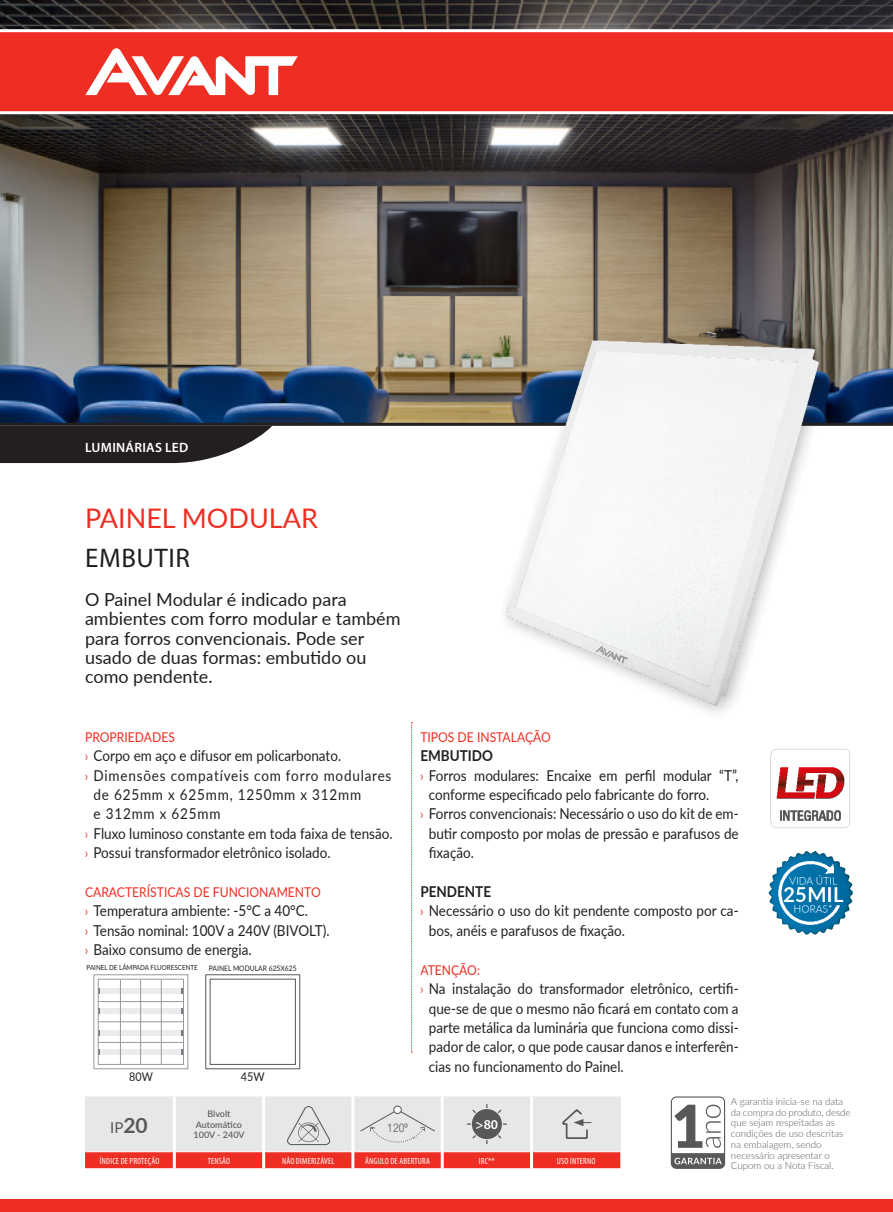
<style>
.page{position:relative;width:893px;height:1212px;background:#fff}
.page>*{position:absolute;margin:0;border:0;box-sizing:border-box;transform-origin:0 0}
.t1{font:27px "Lato";color:#ee2e22}
.t2{font:27px "Myriad Pro";letter-spacing:.02em;color:#231f20}
.text_description{font:18px/19.4px "Lato";color:#231f20}
.t3{font:15px/19.4px "Lato";color:#231f20;scale:.9 1}
.t4{font:15px/19.4px "Lato";letter-spacing:.06em;color:#231f20;scale:.9 1}
.title_description{font:700 15px "Lato";color:#231f20;scale:.9 1}
.t5{font:15px "Lato";color:#57585a}
.title_description-2{font:13.5px "Lato";color:#ee2e22;scale:.9 1}
.t6{font:600 13.5px "Myriad Pro";letter-spacing:.02em;color:#fff}
.bullet_text{font:12px "Lato";color:#231f20;scale:.9 1}
.t7{font:300 condensed 12px "Helvetica Neue LT Std";color:#57585a}
.t8{font:300 9.75px/10.8px "Lato";color:#57585a}
.table_header{font:condensed 9px "Myriad Pro";letter-spacing:.02em;color:#fff}
.t9{font:500 9px "Lato";color:#57585a}
.bullet_text-2{font:7.5px "Lato";color:#231f20;scale:.9 1}
.bullet_text-3{font:7.05px "Lato";color:#231f20;scale:.9 1}
.s1{font-family:"Myriad Pro";font-stretch:condensed;color:#ee2e22}
.s2{font-weight:700;font-size:21px}
</style>
<div class="page">
<img style="left:0;top:0;width:893px;height:423px">
<svg style="left:0;top:426px;width:272px;height:37px;background:#3b3839"></svg>
<hr style="left:0;top:423px;width:893px;height:3px;background:#231f20">
<svg style="left:0;top:28px;width:893px;height:88px;background:#e83e33"></svg>
<div style="left:0;top:1199px;width:893px;height:13px;background:#ee2e22"></div>
<img style="left:768px;top:851px;width:85px;height:84px">
<svg style="left:85px;top:48px;width:213px;height:47px"></svg>
<svg style="left:85px;top:1096px;width:536px;height:73px;background:#e4bcbb"></svg>
<svg style="left:411px;top:722px;width:1px;height:330px"></svg>
<div style="left:496px;top:330px;width:339px;height:391px;background:#231f20;opacity:.3"></div>
<img style="left:506px;top:340px;width:313px;height:366px">
<div style="left:205px;top:974px;width:95px;height:95px;border:1px solid #57585a"></div>
<div style="left:210px;top:978px;width:86px;height:87px;border:1px solid #57585a"></div>
<div style="left:98px;top:1050px;width:86px;height:5px;background:#787a7d"></div>
<div style="left:98px;top:1030px;width:86px;height:5px;background:#787a7d"></div>
<div style="left:98px;top:1008px;width:86px;height:5px;background:#787a7d"></div>
<div style="left:98px;top:989px;width:86px;height:5px;background:#787a7d"></div>
<div style="left:100px;top:1050px;width:81px;height:5px;background:#ececee"></div>
<div style="left:100px;top:1030px;width:81px;height:5px;background:#ececee"></div>
<div style="left:100px;top:1008px;width:81px;height:5px;background:#ececee"></div>
<div style="left:100px;top:988px;width:81px;height:6px;background:#ececee"></div>
<div style="left:93px;top:974px;width:95px;height:95px;border:1px solid #97999c"></div>
<div style="left:98px;top:978px;width:86px;height:87px;border:1px solid #97999c"></div>
<hr style="left:99px;top:1042px;width:84px;height:1px;background:#97999c">
<hr style="left:99px;top:1021px;width:84px;height:1px;background:#97999c">
<hr style="left:99px;top:1001px;width:84px;height:1px;background:#97999c">
<hr style="left:161px;top:980px;width:1px;height:84px;background:#97999c">
<hr style="left:140px;top:980px;width:1px;height:84px;background:#97999c">
<hr style="left:120px;top:980px;width:1px;height:84px;background:#97999c">
<svg style="left:671px;top:1096px;width:54px;height:73px"></svg>
<img style="left:770px;top:749px;width:80px;height:79px">
<p class="t6" style="left:85px;top:439px;width:105px">LUMINÁRIAS LED</p>
<p class="t1" style="left:85px;top:499px;width:234px">PAINEL MODULAR</p>
<p class="t2" style="left:85px;top:541px;width:106px">EMBUTIR</p>
<p class="text_description" style="left:85px;top:589px;width:317px">O Painel Modular é indicado para ambientes com forro modular e também para forros convencionais. Pode ser usado de duas formas: embutido ou como pendente.</p>
<p class="title_description-2" style="left:420px;top:727px;width:147px">TIPOS DE INSTALAÇÃO</p>
<p class="title_description" style="left:420px;top:744px;width:82px">EMBUTIDO</p>
<p class="t3" style="left:429px;top:765px;width:346px;text-indent:-9px"><span class="s1">›</span> Forros modulares: Encaixe em perfil modular “T”, conforme especificado pelo fabricante do forro.</p>
<p class="t3" style="left:429px;top:803px;width:346px;text-align:justify;text-indent:-9px"><span class="s1">›</span> Forros convencionais: Necessário o uso do kit de em&shy;butir composto por molas de pressão e parafusos de fixação.</p>
<p class="title_description" style="left:420px;top:880px;width:80px">PENDENTE</p>
<p class="t3" style="left:429px;top:901px;width:346px;text-indent:-9px"><span class="s1">›</span> Necessário o uso do kit pendente composto por ca&shy;bos, anéis e parafusos de fixação.</p>
<p class="title_description-2" style="left:420px;top:960px;width:68px">ATENÇÃO:</p>
<p class="t3" style="left:429px;top:978px;width:346px;text-align:justify;text-indent:-9px"><span class="s1">›</span> Na instalação do transformador eletrônico, certifi&shy;que-se de que o mesmo não ficará em contato com a parte metálica da luminária que funciona como dissi&shy;pador de calor, o que pode causar danos e interferên&shy;cias no funcionamento do Painel.</p>
<p class="t8" style="left:731px;top:1095px;width:121px">A garantia inicia-se na data da compra do produto, desde que sejam respeitadas as condições de uso descritas na embalagem, sendo necessário apresentar o<br>Cupom ou a Nota Fiscal.</p>
<p class="title_description-2" style="left:85px;top:727px;width:101px">PROPRIEDADES</p>
<p class="t3" style="left:85px;top:745px;width:286px"><span class="s1">›</span> Corpo em aço e difusor em policarbonato.</p>
<p class="t4" style="left:94px;top:765px;width:333px;text-indent:-9px"><span class="s1">›</span> Dimensões compatíveis com forro modulares de 625mm x 625mm, 1250mm x 312mm<br>e 312mm x 625mm</p>
<p class="t3" style="left:85px;top:823px;width:343px"><span class="s1">›</span> Fluxo luminoso constante em toda faixa de tensão.</p>
<p class="t3" style="left:85px;top:842px;width:274px"><span class="s1">›</span> Possui transformador eletrônico isolado.</p>
<p class="title_description-2" style="left:85px;top:882px;width:263px">CARACTERÍSTICAS DE FUNCIONAMENTO</p>
<p class="t3" style="left:85px;top:901px;width:249px"><span class="s1">›</span> Temperatura ambiente: -5°C a 40°C.</p>
<p class="t3" style="left:85px;top:920px;width:273px"><span class="s1">›</span> Tensão nominal: 100V a 240V (BIVOLT).</p>
<p class="t3" style="left:85px;top:939px;width:187px"><span class="s1">›</span> Baixo consumo de energia.</p>
<p class="bullet_text-3" style="left:87px;top:963px;width:125px">PAINEL DE LÂMPADA FLUORESCENTE</p>
<p class="bullet_text-2" style="left:209px;top:963px;width:99px">PAINEL MODULAR 625X625</p>
<p class="bullet_text" style="left:129px;top:1068px;width:28px">80W</p>
<p class="bullet_text" style="left:241px;top:1068px;width:28px">45W</p>
<p class="t9" style="left:207px;top:1107px;width:25px">Bivolt</p>
<p class="t9" style="left:196px;top:1118px;width:48px">Automático</p>
<p class="t9" style="left:194px;top:1128px;width:53px">100V - 240V</p>
<p class="t5" style="left:110px;top:1116px;width:39px">IP<span class="s2">20</span></p>
<p class="t7" style="left:387px;top:1120px;width:22px">120º</p>
<p class="t6" style="left:476px;top:1116px;width:24px">&gt;80</p>
<p class="table_header" style="left:100px;top:1155px;width:61px">ÍNDICE DE PROTEÇÃO</p>
<p class="table_header" style="left:208px;top:1155px;width:24px">TENSÃO</p>
<p class="table_header" style="left:282px;top:1155px;width:54px">NÃO DIMERIZÁVEL</p>
<p class="table_header" style="left:365px;top:1155px;width:66px">ÂNGULO DE ABERTURA</p>
<p class="table_header" style="left:479px;top:1155px;width:17px">IRC**</p>
<p class="table_header" style="left:557px;top:1155px;width:40px">USO INTERNO</p>
</div>
